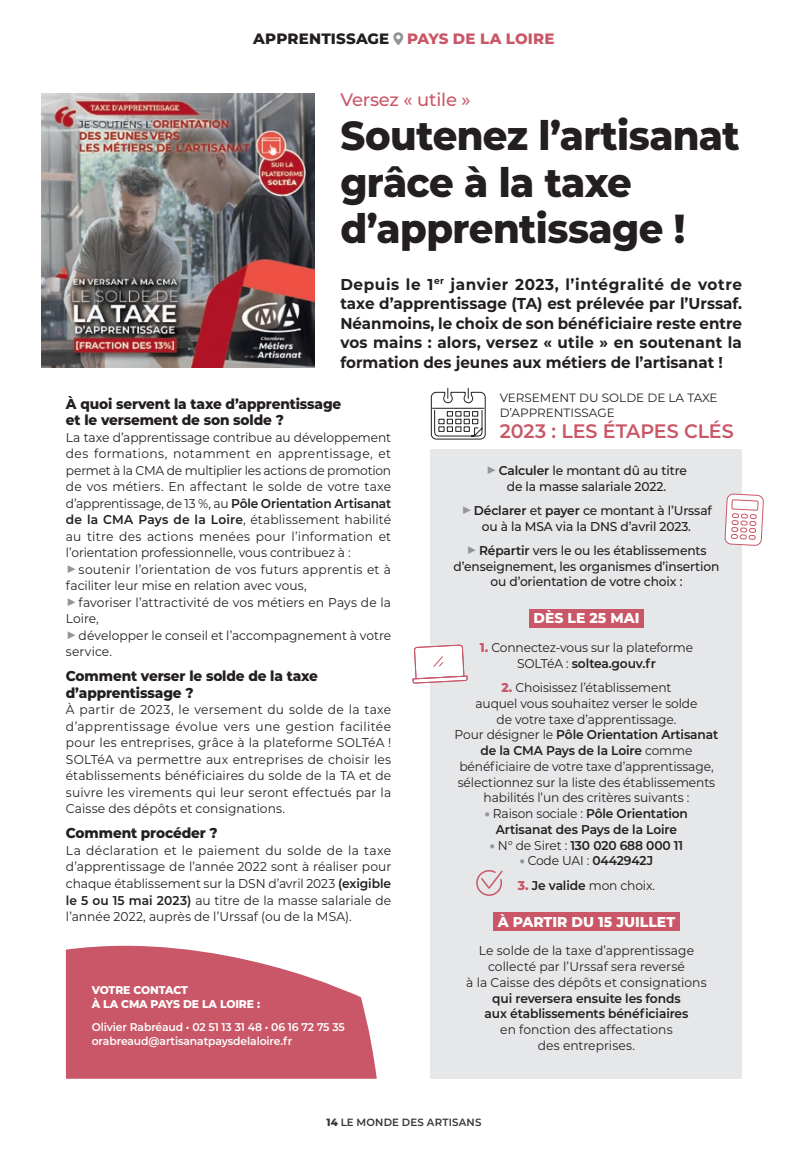
<style>
.page{position:relative;width:808px;height:1149px;background:#fff}
.page>*{position:absolute;margin:0;border:0;box-sizing:border-box;transform-origin:0 0}
.t1{font:800 40.5px/46.5px "Montserrat";letter-spacing:-.015em;color:#231f20;scale:.95 1}
.t2{font:600 19.5px "Montserrat";color:#c95767}
.t3{font:500 18px "Montserrat";letter-spacing:-.01em;color:#c95767}
.t4{font:700 15.75px/19.5px "Montserrat";color:#231f20;text-align:justify}
.t5{font:800 15px "Montserrat";letter-spacing:.015em;color:#231f20}
.t6{font:800 14.25px/16.5px "Montserrat";letter-spacing:-.01em;color:#231f20;scale:.96 1}
.t7{font:800 14.25px "Montserrat";color:#fff}
.t8{font:12.75px/16.5px "Montserrat";color:#231f20;text-align:center;scale:.96 1}
.t9{font:500 12.75px/15.8px "Montserrat";letter-spacing:-.01em;color:#231f20;text-align:center;scale:.96 1}
.t10{font:600 12.75px/15.8px "Montserrat";letter-spacing:-.01em;color:#231f20;text-align:center;scale:.96 1}
.t11{font:12px/15px "Montserrat";color:#231f20}
.t12{font:600 11.25px/14.2px "Montserrat";letter-spacing:-.01em;color:#fff;scale:.96 1}
.t13{font:800 11.25px/14.2px "Montserrat";letter-spacing:-.01em;color:#fff;scale:.96 1}
.t14{font:600 10.5px "Montserrat";letter-spacing:.02em;color:#363536}
.s1{color:#c95767}
.s2{font-weight:600}
.s3{font-weight:900;font-size:18px;color:#939598}
.s4{font-weight:800;color:#c95767}
.s5{font-weight:900;color:#939598}
.s6{font-weight:400}
.s7{font-weight:800}
</style>
<div class="page">
<div style="left:431px;top:448px;width:311px;height:630px;background:#e6e7e9"></div>
<div style="left:529px;top:609px;width:115px;height:18px;background:#c95767"></div>
<div style="left:493px;top:912px;width:186px;height:18px;background:#c95767"></div>
<svg style="left:412px;top:644px;width:56px;height:40px"></svg>
<svg style="left:430px;top:387px;width:56px;height:53px"></svg>
<svg style="left:724px;top:494px;width:40px;height:52px"></svg>
<svg style="left:66px;top:945px;width:311px;height:133px;background:#d06e7c"></svg>
<img style="left:41px;top:94px;width:274px;height:273px">
<svg style="left:476px;top:870px;width:27px;height:26px"></svg>
<svg style="left:393px;top:32px;width:10px;height:13px"></svg>
<p class="t5" style="left:253px;top:28px;width:303px">APPRENTISSAGE <span class="s1">PAYS DE LA LOIRE</span></p>
<h3 class="t3" style="left:340px;top:87px;width:132px">Versez « utile »</h3>
<h1 class="t1" style="left:340px;top:110px;width:422px">Soutenez l’artisanat grâce à la taxe d’apprentissage !</h1>
<p class="t4" style="left:340px;top:273px;width:403px">Depuis le 1<sup>er</sup> janvier 2023, l’intégralité de votre taxe d’apprentissage (TA) est prélevée par l’Urssaf.<br>Néanmoins, le choix de son bénéficiaire reste entre vos mains : alors, versez « utile » en soutenant la formation des jeunes aux métiers de l’artisanat !</p>
<p class="t6" style="left:66px;top:394px;width:288px">À quoi servent la taxe d’apprentissage et le versement de son solde ?</p>
<p class="t8" style="left:66px;top:428px;width:340px;text-align:left">La taxe d’apprentissage contribue au développement des formations, notamment en apprentissage, et permet à la CMA de multiplier les actions de promotion de vos métiers. En affectant le solde de votre taxe d’apprentissage, de 13 %, au <span class="s2">Pôle Orientation Artisanat de la CMA Pays de la Loire</span>, établissement habilité au titre des actions menées pour l’information et l’orientation professionnelle, vous contribuez à : <span class="s3">▶</span>soutenir l’orientation de vos futurs apprentis et à faciliter leur mise en relation avec vous,<br><span class="s3">▶</span>favoriser l’attractivité de vos métiers en Pays de la Loire,<br><span class="s3">▶</span>développer le conseil et l’accompagnement à votre service.</p>
<p class="t6" style="left:66px;top:667px;width:264px">Comment verser le solde de la taxe d’apprentissage ?</p>
<p class="t8" style="left:66px;top:701px;width:340px;text-align:justify">À partir de 2023, le versement du solde de la taxe d’apprentissage évolue vers une gestion facilitée pour les entreprises, grâce à la plateforme SOLTéA !<br>SOLTéA va permettre aux entreprises de choisir les établissements bénéficiaires du solde de la TA et de suivre les virements qui leur seront effectués par la Caisse des dépôts et consignations.</p>
<p class="t6" style="left:66px;top:824px;width:160px">Comment procéder ?</p>
<p class="t8" style="left:66px;top:841px;width:340px;text-align:justify">La déclaration et le paiement du solde de la taxe d’apprentissage de l’année 2022 sont à réaliser pour chaque établissement sur la DSN d’avril 2023 <span class="s2">(exigible le 5 ou 15 mai 2023)</span> au titre de la masse salariale de l’année 2022, auprès de l’Urssaf (ou de la MSA).</p>
<p class="t11" style="left:500px;top:390px;width:219px">VERSEMENT DU SOLDE DE LA TAXE<br>D’APPRENTISSAGE</p>
<h2 class="t2" style="left:500px;top:417px;width:236px">2023 : LES ÉTAPES CLÉS</h2>
<p class="t9" style="left:486px;top:462px;width:211px"><span class="s3">▶</span> <span class="s2">Calculer</span> le montant dû au titre de la masse salariale 2022.</p>
<p class="t9" style="left:461px;top:502px;width:263px"><span class="s3">▶</span> <span class="s2">Déclarer</span> et <span class="s2">payer</span> ce montant à l’Urssaf ou à la MSA via la DNS d’avril 2023.</p>
<p class="t9" style="left:453px;top:542px;width:278px"><span class="s3">▶</span> <span class="s2">Répartir</span> vers le ou les établissements d’enseignement, les organismes d’insertion ou d’orientation de votre choix :</p>
<p class="t7" style="left:533px;top:607px;width:107px">DÈS LE 25 MAI</p>
<p class="t8" style="left:480px;top:639px;width:224px;line-height:15.8px"><span class="s4">1.</span> Connectez-vous sur la plateforme<br>SOLTéA : <span class="s2">soltea.gouv.fr</span></p>
<p class="t8" style="left:455px;top:679px;width:276px;line-height:15.8px"><span class="s4">2.</span> Choisissez l’établissement<br>auquel vous souhaitez verser le solde<br>de votre taxe d’apprentissage.<br>Pour désigner le <span class="s2">Pôle Orientation Artisanat de la CMA Pays de la Loire</span> comme bénéficiaire de votre taxe d’apprentissage, sélectionnez sur la liste des établissements habilités l’un des critères suivants :</p>
<p class="t10" style="left:485px;top:804px;width:213px"><span class="s5">•</span> <span class="s6">Raison sociale :</span> Pôle Orientation<br>Artisanat des Pays de la Loire</p>
<p class="t10" style="left:490px;top:836px;width:203px"><span class="s5">•</span> <span class="s6">N° de Siret :</span> 130 020 688 000 11</p>
<p class="t8" style="left:520px;top:851px;width:141px"><span class="s5">•</span> Code UAI : <span class="s2">0442942J</span></p>
<p class="t8" style="left:518px;top:876px;width:145px"><span class="s4">3.</span> <span class="s2">Je valide</span> mon choix.</p>
<p class="t7" style="left:498px;top:910px;width:179px">À PARTIR DU 15 JUILLET</p>
<p class="t8" style="left:466px;top:942px;width:252px;line-height:15.8px">Le solde de la taxe d’apprentissage collecté par l’Urssaf sera reversé<br>à la Caisse des dépôts et consignations</p>
<p class="t10" style="left:484px;top:989px;width:214px">qui reversera ensuite les fonds aux établissements bénéficiaires</p>
<p class="t8" style="left:500px;top:1020px;width:181px;line-height:15.8px">en fonction des affectations des entreprises.</p>
<p class="t13" style="left:92px;top:982px;width:177px">VOTRE CONTACT<br>À LA CMA PAYS DE LA LOIRE :</p>
<p class="t12" style="left:92px;top:1019px;width:265px">Olivier Rabréaud • 02 51 13 31 48 • 06 16 72 75 35 orabreaud@artisanatpaysdelaloire.fr</p>
<p class="t14" style="left:326px;top:1114px;width:157px"><span class="s7">14</span> LE MONDE DES ARTISANS</p>
</div>
